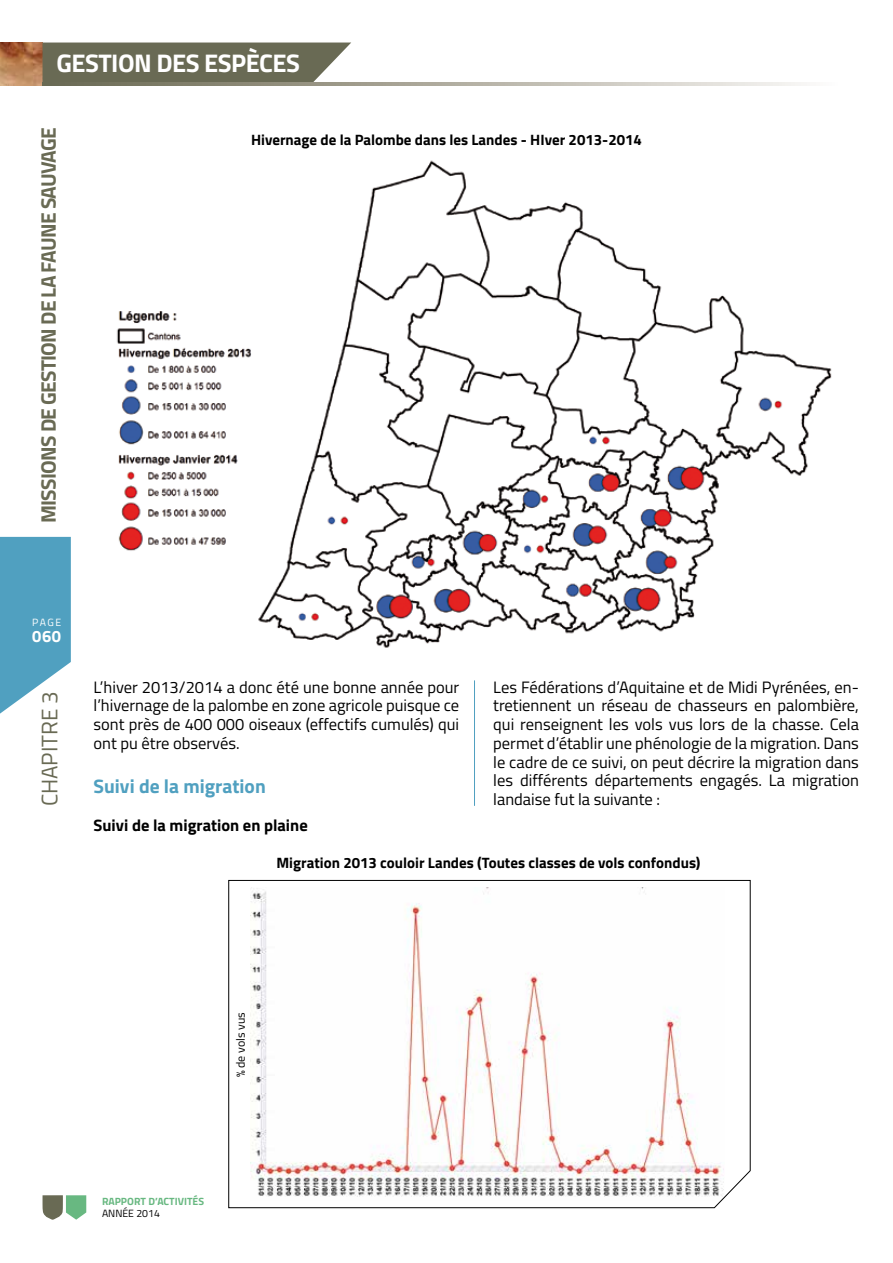
<style>
.page{position:relative;width:893px;height:1263px;background:#fff}
.page>*{position:absolute;margin:0;border:0;box-sizing:border-box;transform-origin:0 0}
.t1{font:700 25.5px "Titillium Web";letter-spacing:-.02em;color:#fff}
.t2{font:22.5px "Titillium Web";color:#696a54}
.t3{font:700 21px "Titillium Web";letter-spacing:-.035em;color:#696a54}
.t4{font:700 19.5px "Titillium Web";color:#50a0c0}
.t5{font:16.5px/18.8px "Titillium Web";color:#000;text-align:justify}
.t6{font:700 16.5px "Titillium Web";color:#000}
.t7{font:700 16.5px "Titillium Web";color:#fff}
.t8{font:700 15px "Titillium Web";color:#000}
.t9{font:12px "Titillium Web";color:#000}
.t10{font:700 10.5px "Titillium Web";color:#68b881}
.t11{font:10.5px "Titillium Web";color:#000}
.t12{font:10.5px "Titillium Web";color:#fff}
</style>
<div class="page">
<img style="left:0;top:43px;width:43px;height:42px">
<svg style="left:43px;top:1195px;width:43px;height:25px"></svg>
<img style="left:116px;top:160px;width:716px;height:488px">
<hr style="left:474px;top:680px;width:1px;height:126px;background:#50a0c0">
<svg style="left:228px;top:880px;width:522px;height:328px"></svg>
<svg style="left:43px;top:43px;width:308px;height:40px;background:#72735e"></svg>
<svg style="left:43px;top:83px;width:761px;height:2px;background:#adaa9d"></svg>
<svg style="left:0;top:537px;width:71px;height:177px;background:#6aaec9"></svg>
<h1 class="t1" style="left:56px;top:44px;width:245px">GESTION DES ESPÈCES</h1>
<p class="t3" style="left:32px;top:523px;width:397px;rotate:-90deg">MISSIONS DE GESTION DE LA FAUNE SAUVAGE</p>
<p class="t8" style="left:251px;top:128px;width:392px">Hivernage de la Palombe dans les Landes - HIver 2013-2014</p>
<p class="t12" style="left:32px;top:614px;width:31px">PAGE</p>
<p class="t7" style="left:32px;top:624px;width:31px">060</p>
<h2 class="t2" style="left:33px;top:806px;width:117px;rotate:-90deg">CHAPITRE 3</h2>
<p class="t5" style="left:94px;top:677px;width:367px">L’hiver 2013/2014 a donc été une bonne année pour l’hivernage de la palombe en zone agricole puisque ce sont près de 400 000 oiseaux (effectifs cumulés) qui ont pu être observés.</p>
<p class="t4" style="left:94px;top:771px;width:174px">Suivi de la migration</p>
<p class="t6" style="left:94px;top:812px;width:216px">Suivi de la migration en plaine</p>
<p class="t8" style="left:276px;top:851px;width:426px">Migration 2013 couloir Landes (Toutes classes de vols confondus)</p>
<p class="t5" style="left:493px;top:677px;width:367px">Les Fédérations d’Aquitaine et de Midi Pyrénées, en&shy;tretiennent un réseau de chasseurs en palombière, qui renseignent les vols vus lors de la chasse. Cela permet d’établir une phénologie de la migration. Dans le cadre de ce suivi, on peut décrire la migration dans les différents départements engagés. La migration landaise fut la suivante :</p>
<p class="t9" style="left:232px;top:1077px;width:67px;rotate:-90deg">% de vols vus</p>
<p class="t10" style="left:102px;top:1193px;width:104px">RAPPORT D’ACTIVITÉS</p>
<p class="t11" style="left:102px;top:1206px;width:59px">ANNÉE 2014</p>
</div>
